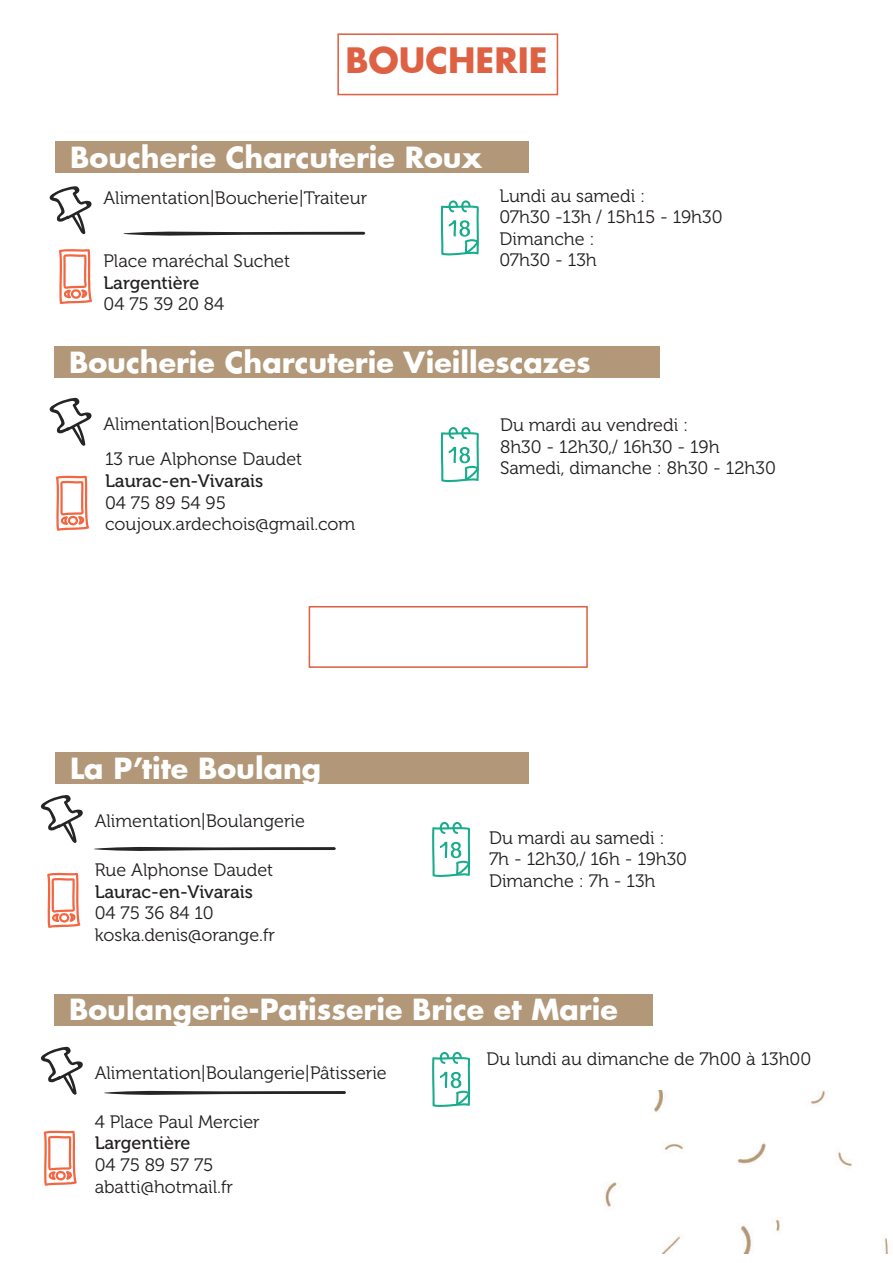
<style>
.page{position:relative;width:893px;height:1263px;background:#fff}
.page>*{position:absolute;margin:0;border:0;box-sizing:border-box;transform-origin:0 0}
.t1{font:700 34.2px "Futura";color:#de6143}
.t2{font:700 28.5px "Futura";color:#fff}
.t3{font:18px/21.6px "Museo 300";color:#231f20}
.t4{font:18px "Museo 500";color:#231f20}
</style>
<div class="page">
<svg style="left:104px;top:1090px;width:242px;height:5px"></svg>
<svg style="left:44px;top:1131px;width:33px;height:55px"></svg>
<svg style="left:40px;top:1046px;width:43px;height:49px"></svg>
<svg style="left:432px;top:1052px;width:38px;height:55px"></svg>
<svg style="left:123px;top:231px;width:243px;height:5px"></svg>
<svg style="left:59px;top:249px;width:33px;height:55px"></svg>
<svg style="left:49px;top:186px;width:43px;height:48px"></svg>
<svg style="left:441px;top:200px;width:38px;height:55px"></svg>
<div style="left:55px;top:141px;width:474px;height:32px;background:#b29878"></div>
<div style="left:54px;top:346px;width:605px;height:31px;background:#b29878"></div>
<svg style="left:56px;top:476px;width:33px;height:55px"></svg>
<svg style="left:49px;top:398px;width:43px;height:48px"></svg>
<svg style="left:441px;top:427px;width:38px;height:55px"></svg>
<svg style="left:432px;top:822px;width:38px;height:55px"></svg>
<svg style="left:94px;top:847px;width:242px;height:4px"></svg>
<svg style="left:47px;top:873px;width:33px;height:55px"></svg>
<svg style="left:40px;top:795px;width:43px;height:48px"></svg>
<div style="left:55px;top:752px;width:474px;height:31px;background:#b29878"></div>
<div style="left:54px;top:994px;width:599px;height:32px;background:#b29878"></div>
<div style="left:337px;top:33px;width:221px;height:62px;background:#fff;border:2px solid #de6143"></div>
<img style="left:604px;top:1090px;width:284px;height:163px">
<div style="left:309px;top:606px;width:279px;height:62px;background:#fff;border:2px solid #de6143"></div>
<h1 class="t1" style="left:345px;top:36px;width:204px">BOUCHERIE</h1>
<h2 class="t2" style="left:70px;top:138px;width:413px">Boucherie Charcuterie Roux</h2>
<p class="t3" style="left:103px;top:187px;width:265px">Alimentation|Boucherie|Traiteur</p>
<p class="t3" style="left:104px;top:250px;width:188px">Place maréchal Suchet</p>
<p class="t4" style="left:104px;top:273px;width:97px">Largentière</p>
<p class="t3" style="left:104px;top:294px;width:122px">04 75 39 20 84</p>
<p class="t3" style="left:500px;top:185px;width:224px">Lundi au samedi :<br>07h30 -13h / 15h15 - 19h30<br>Dimanche :<br>07h30 - 13h</p>
<h2 class="t2" style="left:69px;top:342px;width:523px">Boucherie Charcuterie Vieillescazes</h2>
<p class="t3" style="left:103px;top:413px;width:197px">Alimentation|Boucherie</p>
<p class="t3" style="left:500px;top:414px;width:277px">Du mardi au vendredi :<br>8h30 - 12h30,/ 16h30 - 19h<br>Samedi, dimanche : 8h30 - 12h30</p>
<p class="t3" style="left:105px;top:449px;width:199px">13 rue Alphonse Daudet</p>
<p class="t4" style="left:105px;top:471px;width:160px">Laurac-en-Vivarais</p>
<p class="t3" style="left:105px;top:492px;width:252px">04 75 89 54 95 coujoux.ardechois@gmail.com</p>
<h2 class="t2" style="left:70px;top:748px;width:253px">La P’tite Boulang</h2>
<p class="t3" style="left:95px;top:811px;width:212px">Alimentation|Boulangerie</p>
<p class="t3" style="left:95px;top:859px;width:180px">Rue Alphonse Daudet</p>
<p class="t4" style="left:95px;top:881px;width:160px">Laurac-en-Vivarais</p>
<p class="t3" style="left:95px;top:902px;width:182px">04 75 36 84 10 koska.denis@orange.fr</p>
<p class="t3" style="left:489px;top:827px;width:200px">Du mardi au samedi :<br>7h - 12h30,/ 16h - 19h30<br>Dimanche : 7h - 13h</p>
<h2 class="t2" style="left:69px;top:989px;width:550px">Boulangerie-Patisserie Brice et Marie</h2>
<p class="t3" style="left:95px;top:1062px;width:294px">Alimentation|Boulangerie|Pâtisserie</p>
<p class="t3" style="left:95px;top:1111px;width:167px">4 Place Paul Mercier</p>
<p class="t4" style="left:95px;top:1133px;width:97px">Largentière</p>
<p class="t3" style="left:95px;top:1154px;width:140px">04 75 89 57 75 abatti@hotmail.fr</p>
<p class="t3" style="left:487px;top:1049px;width:326px">Du lundi au dimanche de 7h00 à 13h00</p>
</div>
